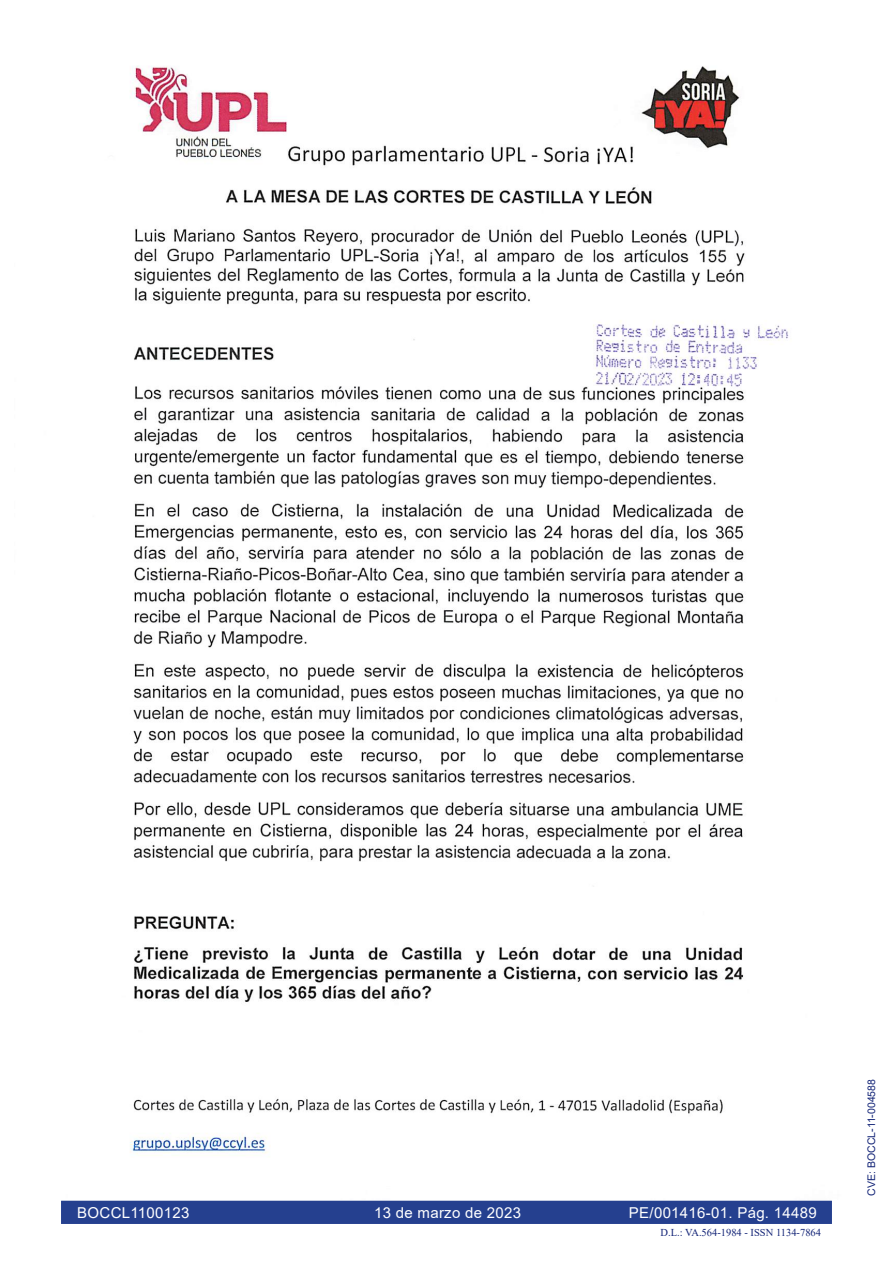
<style>
.page{position:relative;width:893px;height:1263px;background:#fff}
.page>*{position:absolute;margin:0;border:0;box-sizing:border-box;transform-origin:0 0}
.E_CVE{font:15px "Arial";letter-spacing:.02em;color:#fff}
.t1{font:10.5px "Times New Roman";color:#132477}
.t2{font:10.5px "Arial";color:#132477}
</style>
<div class="page">
<div style="left:60px;top:1200px;width:773px;height:25px;background:#25408f"></div>
<div style="left:60px;top:1199px;width:773px;height:26px;border:2px solid #fff"></div>
<img style="left:60px;top:65px;width:773px;height:1135px">
<p class="E_CVE" style="left:77px;top:1202px;width:114px">BOCCL1100123</p>
<p class="E_CVE" style="left:374px;top:1202px;width:149px">13 de marzo de 2023</p>
<p class="E_CVE" style="left:629px;top:1202px;width:189px">PE/001416-01. Pág. 14489</p>
<p class="t1" style="left:661px;top:1225px;width:162px">D.L.: VA.564-1984 - ISSN 1134-7864</p>
<p class="t2" style="left:864px;top:1195px;width:118px;rotate:-90deg">CVE: BOCCL-11-004588</p>
</div>
